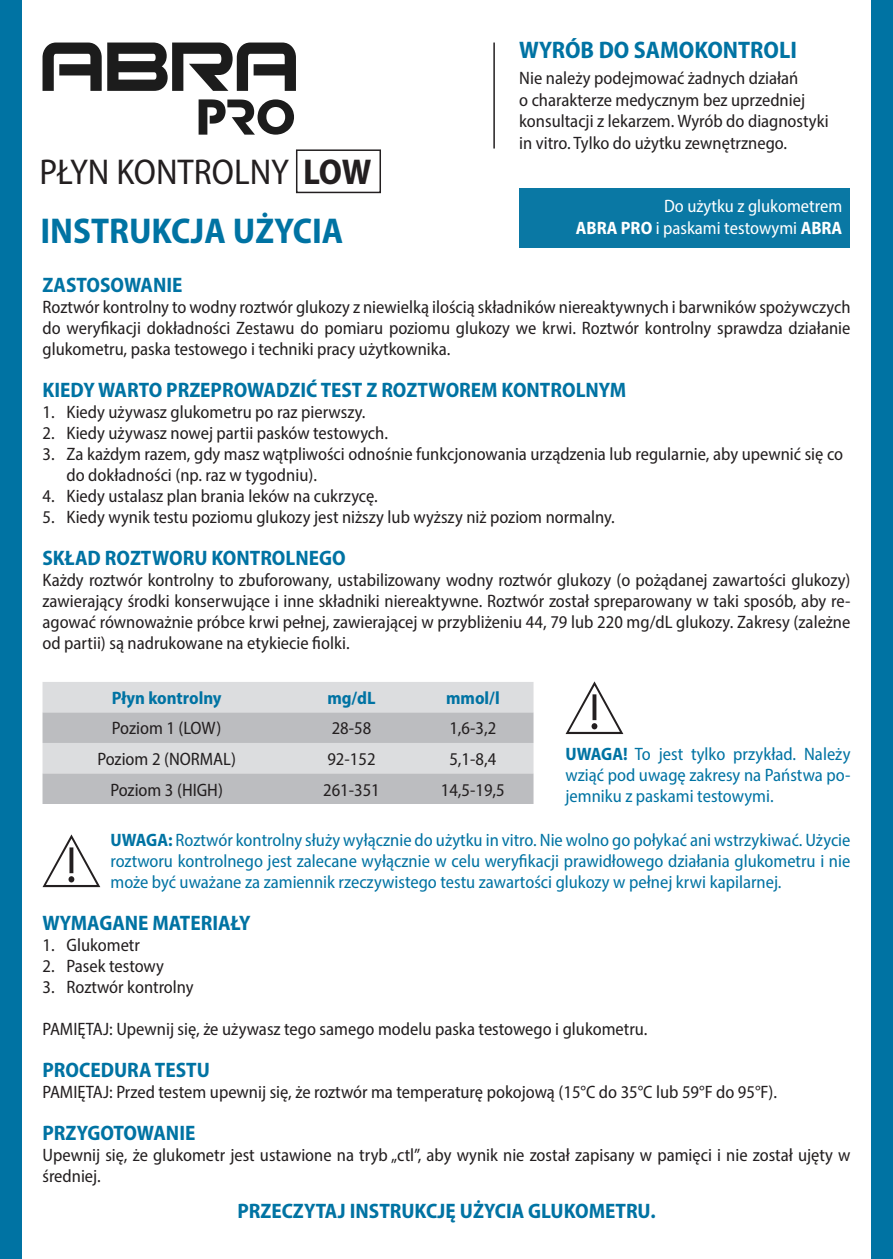
<style>
.page{position:relative;width:893px;height:1259px;background:#fff}
.page>*{position:absolute;margin:0;border:0;box-sizing:border-box;transform-origin:0 0}
.t1{font:semi-condensed 36px "Myriad Pro";color:#231f20}
.t2{font:700 semi-condensed 36px "Myriad Pro";color:#0073a3}
.t3{font:700 semi-condensed 24px "Myriad Pro";color:#0073a3}
.t4{font:700 semi-condensed 21px "Myriad Pro";color:#0073a3}
.t5{font:semi-condensed 18px/21px "Myriad Pro";color:#231f20;text-align:justify}
.t6{font:semi-condensed 18px/21px "Myriad Pro";color:#0073a3;text-align:justify}
.t7{font:semi-condensed 18px/21.9px "Myriad Pro";color:#fff;text-align:right}
.t8{font:700 semi-condensed 18px "Myriad Pro";color:#0073a3}
.s1{font-weight:700}
</style>
<div class="page">
<div style="left:0;top:0;width:21px;height:1259px;background:#0073a3"></div>
<div style="left:872px;top:0;width:21px;height:1259px;background:#0073a3"></div>
<div style="left:43px;top:682px;width:490px;height:30px;background:#dcdddf"></div>
<svg style="left:43px;top:712px;width:490px;height:92px;background:#c6c7ca"></svg>
<div style="left:296px;top:149px;width:85px;height:44px;border:2px solid #231f20"></div>
<hr style="left:493px;top:43px;width:2px;height:105px;background:#231f20">
<svg style="left:43px;top:834px;width:57px;height:53px"></svg>
<svg style="left:566px;top:681px;width:57px;height:53px"></svg>
<div style="left:519px;top:188px;width:330px;height:59px;background:#0a78a4"></div>
<svg style="left:43px;top:43px;width:253px;height:48px"></svg>
<svg style="left:199px;top:99px;width:95px;height:36px"></svg>
<p class="t3" style="left:519px;top:35px;width:279px">WYRÓB DO SAMOKONTROLI</p>
<p class="t1" style="left:40px;top:150px;width:334px">PŁYN KONTROLNY <span class="s1">LOW</span></p>
<p class="t2" style="left:40px;top:208px;width:304px">INSTRUKCJA UŻYCIA</p>
<p class="t5" style="left:519px;top:67px;width:281px">Nie należy podejmować żadnych działań</p>
<p class="t5" style="left:519px;top:89px;width:287px">o charakterze medycznym bez uprzedniej</p>
<p class="t5" style="left:519px;top:111px;width:311px">konsultacji z lekarzem. Wyrób do diagnostyki</p>
<p class="t5" style="left:519px;top:132px;width:269px">in vitro. Tylko do użytku zewnętrznego.</p>
<p class="t7" style="left:576px;top:195px;width:268px">Do użytku z glukometrem<br><span class="s1">ABRA PRO</span> i paskami testowymi <span class="s1">ABRA</span></p>
<p class="t4" style="left:43px;top:271px;width:141px">ZASTOSOWANIE</p>
<p class="t5" style="left:43px;top:296px;width:809px">Roztwór kontrolny to wodny roztwór glukozy z niewielką ilością składników niereaktywnych i barwników spożywczych do weryfikacji dokładności Zestawu do pomiaru poziomu glukozy we krwi. Roztwór kontrolny sprawdza działanie glukometru, paska testowego i techniki pracy użytkownika.</p>
<p class="t4" style="left:43px;top:376px;width:585px">KIEDY WARTO PRZEPROWADZIĆ TEST Z ROZTWOREM KONTROLNYM</p>
<p class="t5" style="left:43px;top:401px;width:325px">1. Kiedy używasz glukometru po raz pierwszy.</p>
<p class="t5" style="left:43px;top:422px;width:347px">2. Kiedy używasz nowej partii pasków testowych.</p>
<p class="t5" style="left:67px;top:443px;width:778px;text-indent:-24px">3. Za każdym razem, gdy masz wątpliwości odnośnie funkcjonowania urządzenia lub regularnie, aby upewnić się co do dokładności (np. raz w tygodniu).</p>
<p class="t5" style="left:43px;top:485px;width:337px">4. Kiedy ustalasz plan brania leków na cukrzycę.</p>
<p class="t5" style="left:43px;top:506px;width:574px">5. Kiedy wynik testu poziomu glukozy jest niższy lub wyższy niż poziom normalny.</p>
<p class="t4" style="left:43px;top:544px;width:305px">SKŁAD ROZTWORU KONTROLNEGO</p>
<p class="t5" style="left:43px;top:569px;width:809px">Każdy roztwór kontrolny to zbuforowany, ustabilizowany wodny roztwór glukozy (o pożądanej zawartości glukozy) zawierający środki konserwujące i inne składniki niereaktywne. Roztwór został spreparowany w taki sposób, aby re&shy;agować równoważnie próbce krwi pełnej, zawierającej w przybliżeniu 44, 79 lub 220 mg/dL glukozy. Zakresy (zależne od partii) są nadrukowane na etykiecie fiolki.</p>
<p class="t8" style="left:112px;top:686px;width:111px">Płyn kontrolny</p>
<p class="t8" style="left:327px;top:686px;width:50px">mg/dL</p>
<p class="t8" style="left:446px;top:686px;width:55px">mmol/l</p>
<p class="t5" style="left:112px;top:717px;width:111px">Poziom 1 (LOW)</p>
<p class="t5" style="left:332px;top:717px;width:41px">28-58</p>
<p class="t5" style="left:449px;top:717px;width:48px">1,6-3,2</p>
<p class="t5" style="left:97px;top:748px;width:140px">Poziom 2 (NORMAL)</p>
<p class="t5" style="left:327px;top:748px;width:50px">92-152</p>
<p class="t5" style="left:449px;top:748px;width:48px">5,1-8,4</p>
<p class="t5" style="left:110px;top:778px;width:114px">Poziom 3 (HIGH)</p>
<p class="t5" style="left:323px;top:778px;width:58px">261-351</p>
<p class="t5" style="left:441px;top:778px;width:65px">14,5-19,5</p>
<p class="t6" style="left:111px;top:829px;width:741px"><span class="s1">UWAGA:</span> Roztwór kontrolny służy wyłącznie do użytku in vitro. Nie wolno go połykać ani wstrzykiwać. Użycie roztworu kontrolnego jest zalecane wyłącznie w celu weryfikacji prawidłowego działania glukometru i nie może być uważane za zamiennik rzeczywistego testu zawartości glukozy w pełnej krwi kapilarnej.</p>
<p class="t4" style="left:43px;top:909px;width:210px">WYMAGANE MATERIAŁY</p>
<p class="t5" style="left:43px;top:934px;width:99px">1. Glukometr</p>
<p class="t5" style="left:43px;top:955px;width:123px">2. Pasek testowy</p>
<p class="t5" style="left:43px;top:976px;width:153px">3. Roztwór kontrolny</p>
<p class="t5" style="left:43px;top:1018px;width:606px">PAMIĘTAJ: Upewnij się, że używasz tego samego modelu paska testowego i glukometru.</p>
<p class="t4" style="left:43px;top:1056px;width:169px">PROCEDURA TESTU</p>
<p class="t5" style="left:43px;top:1081px;width:736px">PAMIĘTAJ: Przed testem upewnij się, że roztwór ma temperaturę pokojową (15°C do 35°C lub 59°F do 95°F).</p>
<p class="t4" style="left:43px;top:1119px;width:154px">PRZYGOTOWANIE</p>
<p class="t5" style="left:43px;top:1144px;width:809px">Upewnij się, że glukometr jest ustawione na tryb „ctl”, aby wynik nie został zapisany w pamięci i nie został ujęty w średniej.</p>
<p class="t4" style="left:237px;top:1197px;width:420px">PRZECZYTAJ INSTRUKCJĘ UŻYCIA GLUKOMETRU.</p>
<p class="t6" style="left:566px;top:742px;width:286px"><span class="s1">UWAGA!</span> To jest tylko przykład. Należy wziąć pod uwagę zakresy na Państwa po&shy;jemniku z paskami testowymi.</p>
</div>
